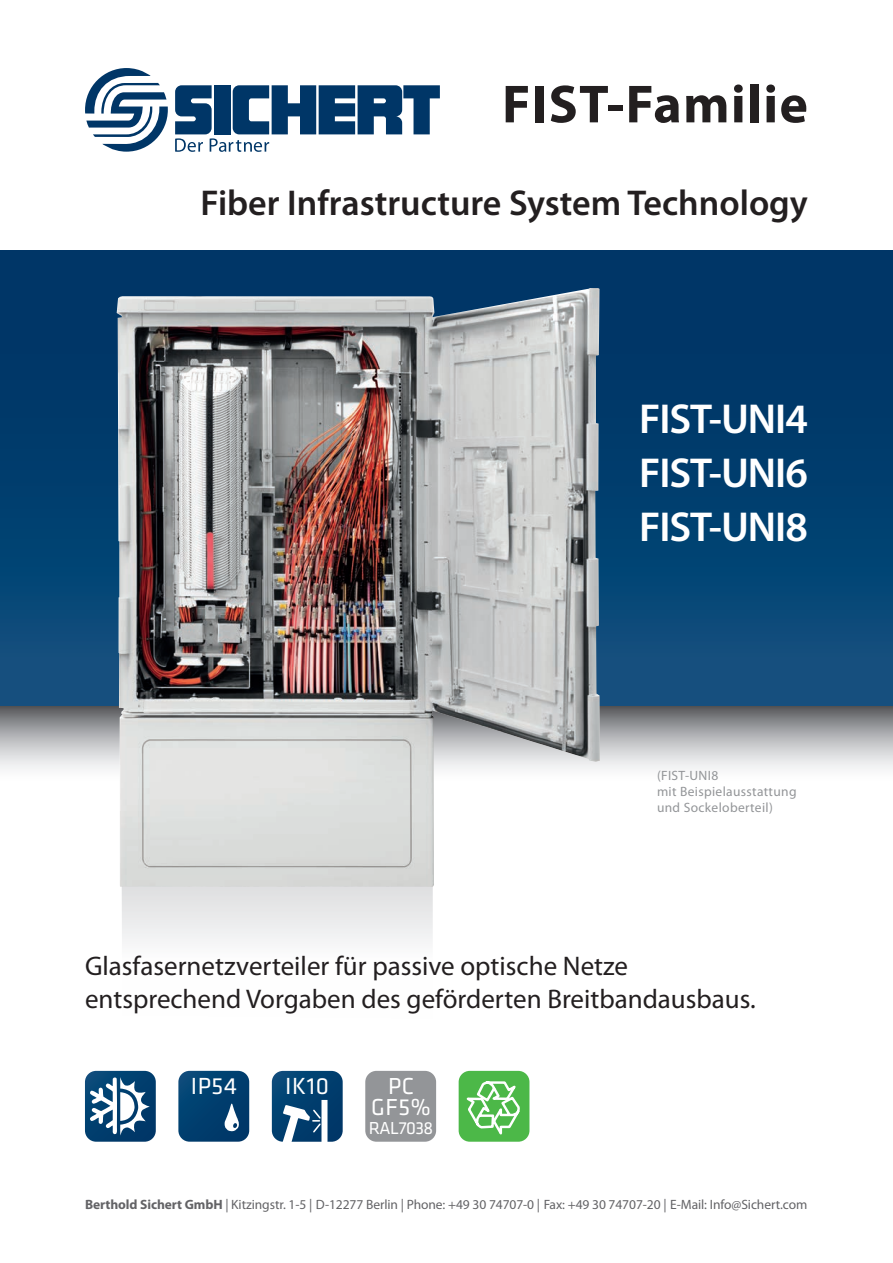
<style>
.page{position:relative;width:893px;height:1263px;background:#fff}
.page>*{position:absolute;margin:0;border:0;box-sizing:border-box;transform-origin:0 0}
.t1{font:700 54px "Myriad Pro";letter-spacing:.025em;color:#231f20}
.t2{font:600 42px/54px "Myriad Pro";letter-spacing:-.025em;color:#fff;text-align:justify}
.t3{font:600 36px "Myriad Pro";color:#231f20}
.t4{font:27px/32.4px "Myriad Pro";color:#231f20}
.t5{font:24.15px "Klavika";letter-spacing:.025em;color:#fff}
.t6{font:24px/21px "Klavika";color:#fff;text-align:center}
.t7{font:18px "Klavika";letter-spacing:-.025em;color:#fff}
.t8{font:13.5px "Myriad Pro";letter-spacing:-.005em;color:#636366}
.t9{font:13.5px/16.2px "Myriad Pro";letter-spacing:.025em;color:#939598}
.s1{font-weight:700}
</style>
<div class="page">
<svg style="left:0;top:706px;width:893px;height:63px;background:#afb0b3"></svg>
<div style="left:0;top:251px;width:893px;height:455px;background:linear-gradient(to bottom,#003162,#0f4f7e)"></div>
<svg style="left:85px;top:68px;width:83px;height:84px"></svg>
<svg style="left:175px;top:85px;width:265px;height:67px"></svg>
<svg style="left:122px;top:887px;width:311px;height:55px"></svg>
<svg style="left:85px;top:1071px;width:71px;height:71px"></svg>
<svg style="left:178px;top:1071px;width:71px;height:71px;background:#134d79"></svg>
<div style="left:459px;top:1071px;width:70px;height:71px;background:#4cb848;border-radius:11px"></div>
<svg style="left:459px;top:1081px;width:62px;height:61px"></svg>
<div style="left:365px;top:1071px;width:71px;height:71px;background:#939598;border-radius:11px"></div>
<svg style="left:272px;top:1071px;width:71px;height:71px;background:#2d6088"></svg>
<img style="left:117px;top:288px;width:483px;height:599px">
<h1 class="t1" style="left:502px;top:69px;width:307px">FIST-Familie</h1>
<h3 class="t3" style="left:200px;top:180px;width:609px">Fiber Infrastructure System Technology</h3>
<h2 class="t2" style="left:639px;top:391px;width:170px">FIST-UNI4<br>FIST-UNI6<br>FIST-UNI8</h2>
<p class="t9" style="left:657px;top:767px;width:141px">(FIST-UNI8<br>mit Beispielausstattung und Sockeloberteil)</p>
<h3 class="t4" style="left:85px;top:950px;width:672px">Glasfasernetzverteiler für passive optische Netze entsprechend Vorgaben des geförderten Breitbandausbaus.</h3>
<h3 class="t5" style="left:191px;top:1074px;width:48px">IP54</h3>
<h3 class="t6" style="left:371px;top:1075px;width:61px">PC<br>GF5%</h3>
<h3 class="t7" style="left:369px;top:1119px;width:66px">RAL7038</h3>
<h3 class="t5" style="left:285px;top:1074px;width:45px">IK10</h3>
<p class="t8" style="left:85px;top:1196px;width:724px"><span class="s1">Berthold Sichert GmbH</span> | Kitzingstr. 1-5 | D-12277 Berlin | Phone: +49 30 74707-0 | Fax: +49 30 74707-20 | E-Mail: Info@Sichert.com</p>
</div>
